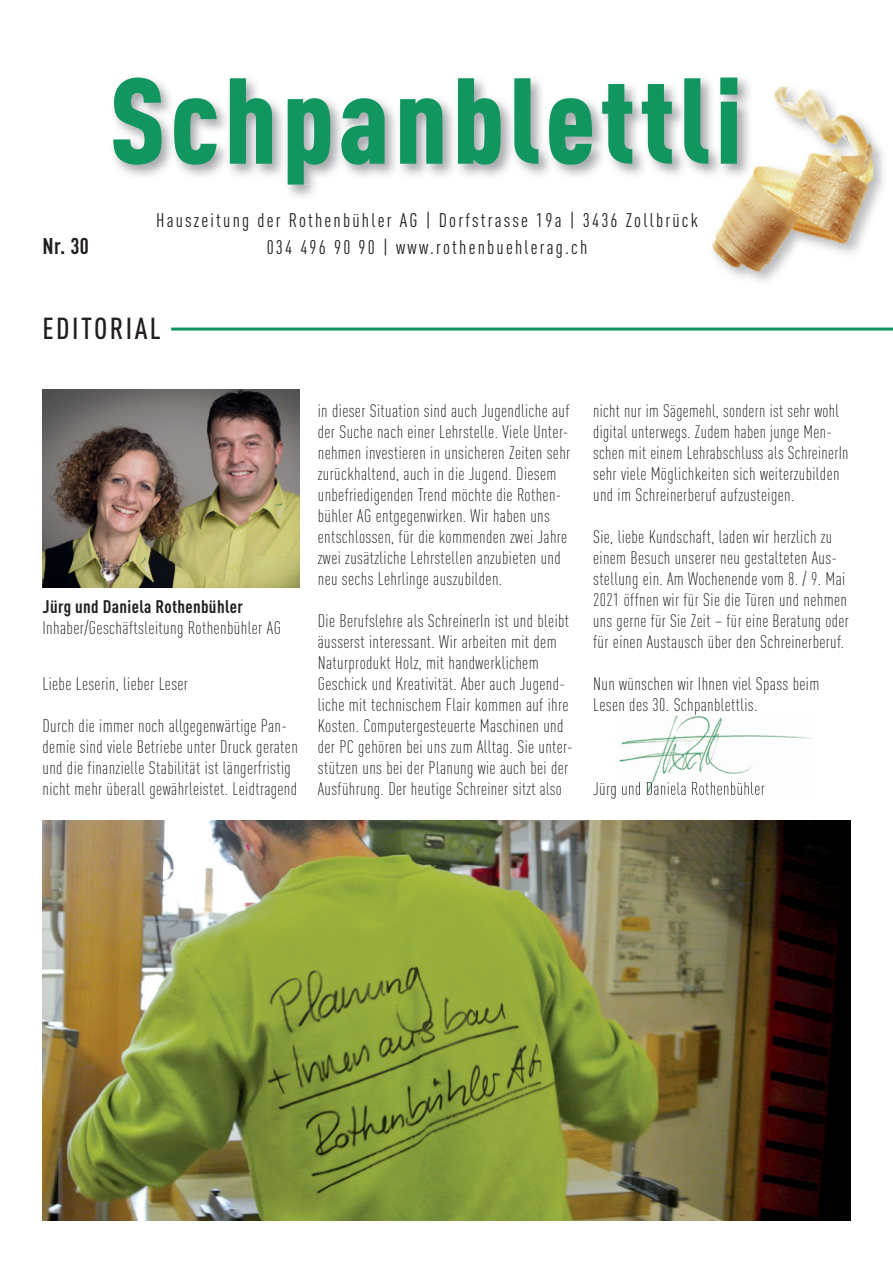
<style>
.page{position:relative;width:893px;height:1263px;background:#fff}
.page>*{position:absolute;margin:0;border:0;box-sizing:border-box;transform-origin:0 0}
.t1{font:900 condensed 120px "DIN Pro";letter-spacing:.04em;color:#11965f}
.t2{font:500 condensed 30px "DIN Pro";letter-spacing:.08em;color:#231f20}
.t3{font:700 condensed 22.5px "DIN Pro";color:#231f20}
.t4{font:condensed 19.5px "DIN Pro";letter-spacing:.115em;color:#231f20}
.t5{font:300 condensed 18px/21px "DIN Pro";letter-spacing:.02em;color:#231f20}
.t6{font:700 condensed 18px "DIN Pro";letter-spacing:.02em;color:#231f20}
</style>
<div class="page">
<img style="left:113px;top:78px;width:624px;height:107px">
<img style="left:737px;top:84px;width:15px;height:54px">
<img style="left:709px;top:84px;width:28px;height:98px">
<img style="left:753px;top:86px;width:84px;height:96px">
<img style="left:837px;top:114px;width:43px;height:140px">
<img style="left:709px;top:182px;width:128px;height:98px">
<img style="left:730px;top:138px;width:23px;height:62px">
<img style="left:619px;top:715px;width:193px;height:72px">
<img style="left:619px;top:782px;width:145px;height:13px">
<img style="left:43px;top:389px;width:257px;height:199px">
<img style="left:43px;top:821px;width:807px;height:399px">
<hr style="left:171px;top:327px;width:722px;height:3px;background:#11965f">
<h1 class="t1" style="left:109px;top:28px;width:634px">Schpanblettli</h1>
<p class="t4" style="left:156px;top:206px;width:543px">Hauszeitung der Rothenbühler AG | Dorfstrasse 19a | 3436 Zollbrück</p>
<p class="t3" style="left:43px;top:229px;width:48px">Nr. 30</p>
<p class="t4" style="left:267px;top:233px;width:322px">034 496 90 90 | www.rothenbuehlerag.ch</p>
<h2 class="t2" style="left:43px;top:306px;width:120px">EDITORIAL</h2>
<p class="t6" style="left:43px;top:593px;width:202px">Jürg und Daniela Rothenbühler</p>
<p class="t5" style="left:43px;top:616px;width:240px">Inhaber/Geschäftsleitung Rothenbühler AG</p>
<p class="t5" style="left:43px;top:672px;width:147px">Liebe Leserin, lieber Leser</p>
<p class="t5" style="left:43px;top:714px;width:257px">Durch die immer noch allgegenwärtige Pan&shy;demie sind viele Betriebe unter Druck geraten und die finanzielle Stabilität ist längerfristig nicht mehr überall gewährleistet. Leidtragend</p>
<p class="t5" style="left:318px;top:399px;width:254px">in dieser Situation sind auch Jugendliche auf der Suche nach einer Lehrstelle. Viele Unter&shy;nehmen investieren in unsicheren Zeiten sehr zurückhaltend, auch in die Jugend. Diesem unbefriedigenden Trend möchte die Rothen&shy;bühler AG entgegenwirken. Wir haben uns entschlossen, für die kommenden zwei Jahre zwei zusätzliche Lehrstellen anzubieten und neu sechs Lehrlinge auszubilden.</p>
<p class="t5" style="left:318px;top:609px;width:256px">Die Berufslehre als SchreinerIn ist und bleibt äusserst interessant. Wir arbeiten mit dem Naturprodukt Holz, mit handwerklichem Geschick und Kreativität. Aber auch Jugend&shy;liche mit technischem Flair kommen auf ihre Kosten. Computergesteuerte Maschinen und der PC gehören bei uns zum Alltag. Sie unter&shy;stützen uns bei der Planung wie auch bei der Ausführung. Der heutige Schreiner sitzt also</p>
<p class="t5" style="left:593px;top:399px;width:257px">nicht nur im Sägemehl, sondern ist sehr wohl digital unterwegs. Zudem haben junge Men&shy;schen mit einem Lehrabschluss als SchreinerIn sehr viele Möglichkeiten sich weiterzubilden und im Schreinerberuf aufzusteigen.</p>
<p class="t5" style="left:593px;top:525px;width:257px">Sie, liebe Kundschaft, laden wir herzlich zu einem Besuch unserer neu gestalteten Aus&shy;stellung ein. Am Wochenende vom 8. / 9. Mai 2021 öffnen wir für Sie die Türen und nehmen uns gerne für Sie Zeit – für eine Beratung oder für einen Austausch über den Schreinerberuf.</p>
<p class="t5" style="left:593px;top:672px;width:228px">Nun wünschen wir Ihnen viel Spass beim<br>Lesen des 30. Schpanblettlis.</p>
</div>
